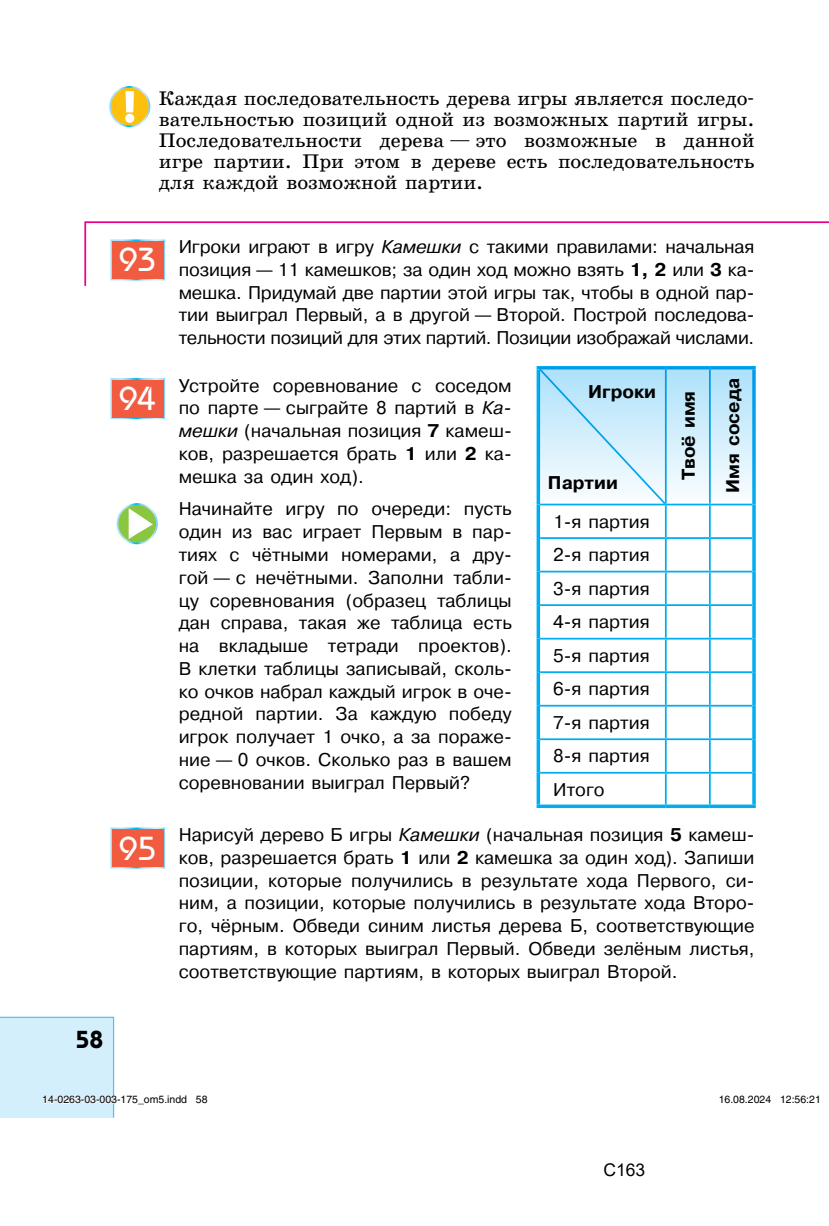
<style>
.page{position:relative;width:829px;height:1226px;background:#fff}
.page>*{position:absolute;margin:0;border:0;box-sizing:border-box;transform-origin:0 0}
.t1{font:500 33.25px "Bauhaus C";color:#fff}
.t2{font:600 24.5px "Bauhaus C";color:#000}
.t3{font:19.95px/21px "School Book C San Pin";color:#000;text-align:justify}
.t4{font:18.38px/22.8px "Pragmatica C";color:#000;text-align:justify}
.t5{font:700 18.38px "Pragmatica C";color:#000}
.t6{font:17.5px "Arial";color:#000}
.t7{font:10.5px "Helvetica";color:#000}
.s1{font-style:italic}
.s2{font-weight:700}
</style>
<div class="page">
<svg style="left:109px;top:86px;width:41px;height:41px"></svg>
<svg style="left:84px;top:221px;width:744px;height:65px"></svg>
<hr style="left:664px;top:505px;width:2px;height:32px;background:#00aeef">
<hr style="left:708px;top:505px;width:2px;height:32px;background:#00aeef">
<hr style="left:540px;top:537px;width:125px;height:2px;background:#00aeef">
<hr style="left:665px;top:537px;width:44px;height:2px;background:#00aeef">
<hr style="left:664px;top:539px;width:2px;height:31px;background:#00aeef">
<hr style="left:709px;top:537px;width:43px;height:2px;background:#00aeef">
<hr style="left:708px;top:539px;width:2px;height:31px;background:#00aeef">
<hr style="left:540px;top:570px;width:125px;height:2px;background:#00aeef">
<hr style="left:665px;top:570px;width:44px;height:2px;background:#00aeef">
<hr style="left:664px;top:572px;width:2px;height:32px;background:#00aeef">
<hr style="left:709px;top:570px;width:43px;height:2px;background:#00aeef">
<hr style="left:708px;top:572px;width:2px;height:32px;background:#00aeef">
<hr style="left:540px;top:604px;width:125px;height:2px;background:#00aeef">
<hr style="left:665px;top:604px;width:44px;height:2px;background:#00aeef">
<hr style="left:664px;top:606px;width:2px;height:31px;background:#00aeef">
<hr style="left:709px;top:604px;width:43px;height:2px;background:#00aeef">
<hr style="left:708px;top:606px;width:2px;height:31px;background:#00aeef">
<hr style="left:540px;top:637px;width:125px;height:2px;background:#00aeef">
<hr style="left:665px;top:637px;width:44px;height:2px;background:#00aeef">
<hr style="left:664px;top:639px;width:2px;height:32px;background:#00aeef">
<hr style="left:709px;top:637px;width:43px;height:2px;background:#00aeef">
<hr style="left:708px;top:639px;width:2px;height:32px;background:#00aeef">
<hr style="left:540px;top:671px;width:125px;height:2px;background:#00aeef">
<hr style="left:665px;top:671px;width:44px;height:2px;background:#00aeef">
<hr style="left:664px;top:673px;width:2px;height:31px;background:#00aeef">
<hr style="left:709px;top:671px;width:43px;height:2px;background:#00aeef">
<hr style="left:708px;top:673px;width:2px;height:31px;background:#00aeef">
<hr style="left:540px;top:704px;width:125px;height:2px;background:#00aeef">
<hr style="left:665px;top:704px;width:44px;height:2px;background:#00aeef">
<hr style="left:664px;top:706px;width:2px;height:32px;background:#00aeef">
<hr style="left:709px;top:704px;width:43px;height:2px;background:#00aeef">
<hr style="left:708px;top:706px;width:2px;height:32px;background:#00aeef">
<hr style="left:540px;top:738px;width:125px;height:2px;background:#00aeef">
<hr style="left:665px;top:738px;width:44px;height:2px;background:#00aeef">
<hr style="left:664px;top:740px;width:2px;height:31px;background:#00aeef">
<hr style="left:709px;top:738px;width:43px;height:2px;background:#00aeef">
<hr style="left:708px;top:740px;width:2px;height:31px;background:#00aeef">
<hr style="left:540px;top:771px;width:125px;height:2px;background:#00aeef">
<hr style="left:665px;top:771px;width:44px;height:2px;background:#00aeef">
<hr style="left:664px;top:773px;width:2px;height:31px;background:#00aeef">
<hr style="left:709px;top:771px;width:43px;height:2px;background:#00aeef">
<hr style="left:708px;top:773px;width:2px;height:31px;background:#00aeef">
<svg style="left:536px;top:804px;width:129px;height:4px"></svg>
<svg style="left:665px;top:804px;width:44px;height:4px"></svg>
<svg style="left:709px;top:804px;width:46px;height:4px"></svg>
<svg style="left:536px;top:504px;width:4px;height:34px"></svg>
<hr style="left:752px;top:504px;width:3px;height:34px;background:#00aeef">
<svg style="left:536px;top:538px;width:4px;height:33px"></svg>
<hr style="left:752px;top:538px;width:3px;height:33px;background:#00aeef">
<svg style="left:536px;top:571px;width:4px;height:34px"></svg>
<hr style="left:752px;top:571px;width:3px;height:34px;background:#00aeef">
<svg style="left:536px;top:605px;width:4px;height:33px"></svg>
<hr style="left:752px;top:605px;width:3px;height:33px;background:#00aeef">
<svg style="left:536px;top:638px;width:4px;height:34px"></svg>
<hr style="left:752px;top:638px;width:3px;height:34px;background:#00aeef">
<svg style="left:536px;top:672px;width:4px;height:33px"></svg>
<hr style="left:752px;top:672px;width:3px;height:33px;background:#00aeef">
<svg style="left:536px;top:705px;width:4px;height:34px"></svg>
<hr style="left:752px;top:705px;width:3px;height:34px;background:#00aeef">
<svg style="left:536px;top:739px;width:4px;height:33px"></svg>
<hr style="left:752px;top:739px;width:3px;height:33px;background:#00aeef">
<svg style="left:536px;top:772px;width:4px;height:32px"></svg>
<hr style="left:752px;top:772px;width:3px;height:32px;background:#00aeef">
<hr style="left:536px;top:366px;width:129px;height:3px;background:#00aeef">
<svg style="left:536px;top:369px;width:3px;height:135px"></svg>
<hr style="left:665px;top:366px;width:44px;height:3px;background:#00aeef">
<hr style="left:709px;top:366px;width:46px;height:3px;background:#00aeef">
<hr style="left:752px;top:369px;width:3px;height:135px;background:#00aeef">
<svg style="left:539px;top:367px;width:215px;height:138px;background:#c6e9fb"></svg>
<div style="left:110px;top:378px;width:55px;height:41px;background:#f15b40"></div>
<svg style="left:117px;top:503px;width:41px;height:41px"></svg>
<div style="left:110px;top:827px;width:55px;height:41px;background:#f15b40"></div>
<svg style="left:0;top:1016px;width:115px;height:102px;background:#d2eefb"></svg>
<p class="t3" style="left:159px;top:88px;width:597px">Каждая последовательность дерева игры является последо‑ вательностью позиций одной из возможных партий игры.<br>Последовательности дерева — это возможные в данной игре партии. При этом в дереве есть последовательность для каждой возможной партии.</p>
<h1 class="t1" style="left:119px;top:241px;width:38px">93</h1>
<p class="t4" style="left:179px;top:235px;width:577px">Игроки играют в игру <span class="s1">Камешки</span> с такими правилами: начальная позиция — 11 камешков; за один ход можно взять <span class="s2">1, 2</span> или <span class="s2">3</span> ка‑ мешка. Придумай две партии этой игры так, чтобы в одной пар‑ тии выиграл Первый, а в другой — Второй. Построй последова‑ тельности позиций для этих партий. Позиции изображай числами.</p>
<h1 class="t1" style="left:119px;top:380px;width:38px">94</h1>
<p class="t4" style="left:179px;top:374px;width:334px">Устройте соревнование с соседом по парте — сыграйте 8 партий в <span class="s1">Ка&shy;мешки</span> (начальная позиция <span class="s2">7</span> камеш‑ ков, разрешается брать <span class="s2">1</span> или <span class="s2">2</span> ка‑ мешка за один ход).</p>
<p class="t4" style="left:179px;top:498px;width:334px">Начинайте игру по очереди: пусть один из вас играет Первым в пар‑ тиях с чётными номерами, а дру‑ гой — с нечётными. Заполни табли‑ цу соревнования (образец таблицы дан справа, такая же таблица есть на вкладыше тетради проектов).<br>В клетки таблицы записывай, сколь‑ ко очков набрал каждый игрок в оче‑ редной партии. За каждую победу игрок получает 1 очко, а за пораже‑ ние — 0 очков. Сколько раз в вашем соревновании выиграл Первый?</p>
<p class="t5" style="left:722px;top:493px;width:116px;rotate:-90deg">Имя соседа</p>
<p class="t5" style="left:588px;top:381px;width:69px">Игроки</p>
<p class="t5" style="left:678px;top:479px;width:90px;rotate:-90deg">Твоё имя</p>
<p class="t5" style="left:548px;top:472px;width:71px">Партии</p>
<p class="t4" style="left:553px;top:504px;width:98px;line-height:33.6px">1‑я партия 2‑я партия 3‑я партия 4‑я партия 5‑я партия 6‑я партия 7‑я партия 8‑я партия Итого</p>
<h1 class="t1" style="left:119px;top:829px;width:38px">95</h1>
<p class="t4" style="left:179px;top:823px;width:577px">Нарисуй дерево Б игры <span class="s1">Камешки</span> (начальная позиция <span class="s2">5</span> камеш‑ ков, разрешается брать <span class="s2">1</span> или <span class="s2">2</span> камешка за один ход). Запиши позиции, которые получились в результате хода Первого, си‑ ним, а позиции, которые получились в результате хода Второ‑ го, чёрным. Обведи синим листья дерева Б, соответствующие партиям, в которых выиграл Первый. Обведи зелёным листья, соответствующие партиям, в которых выиграл Второй.</p>
<h2 class="t2" style="left:76px;top:1024px;width:28px">58</h2>
<p class="t7" style="left:42px;top:1093px;width:167px">14-0263-03-003-175_om5.indd 58</p>
<p class="t7" style="left:718px;top:1093px;width:104px">16.08.2024 12:56:21</p>
<p class="t6" style="left:603px;top:1157px;width:43px">C163</p>
</div>
